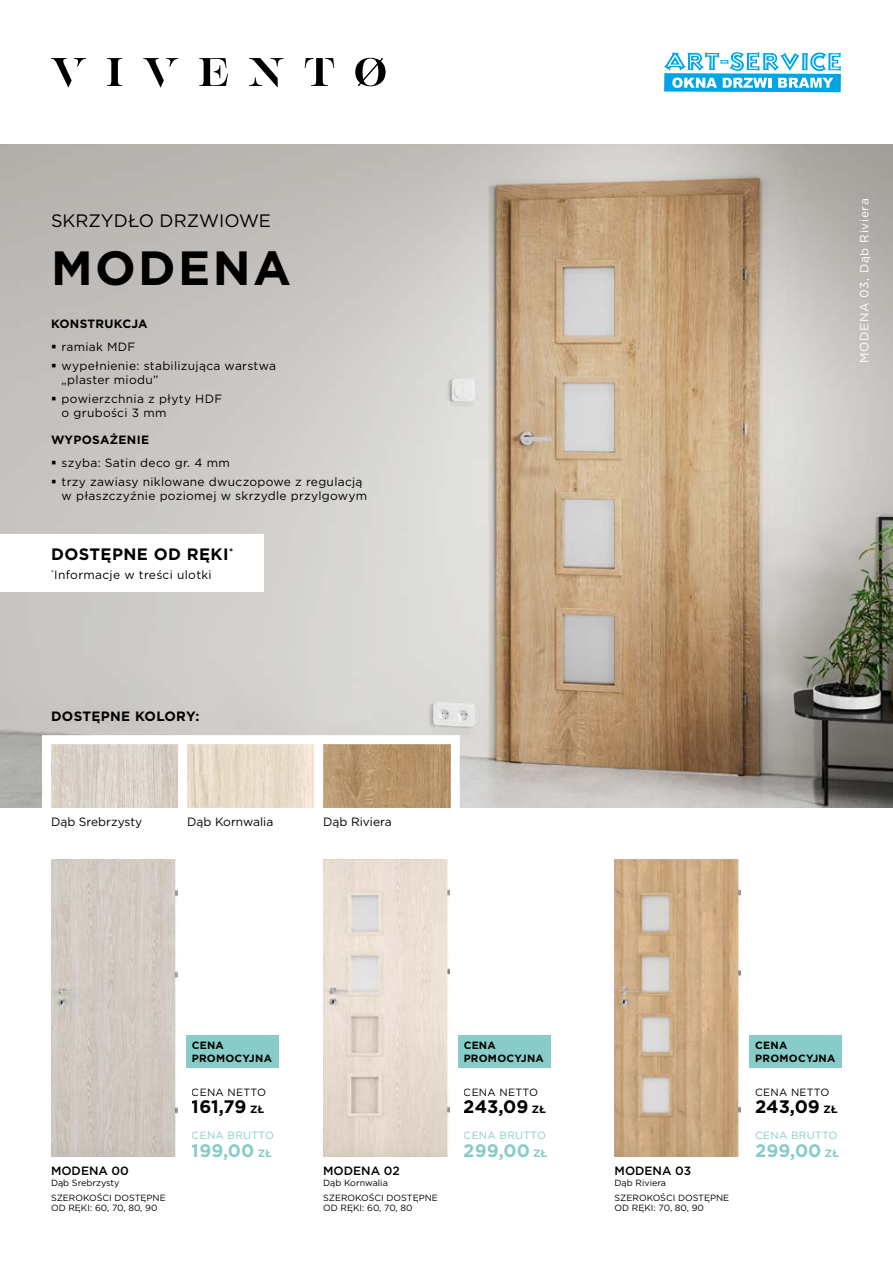
<style>
.page{position:relative;width:893px;height:1263px;background:#fff}
.page>*{position:absolute;margin:0;border:0;box-sizing:border-box;transform-origin:0 0}
.Nazwa_modelu{font:700 48px "Gotham";letter-spacing:.05em;color:#000}
.t1{font:700 18.15px "Gotham";color:#000}
.t2{font:700 18.15px "Gotham";color:#88ccc9}
.Nazwa_modelu-2{font:18px "Gotham";color:#000}
.Śródtytuł{font:700 16.5px "Gotham";letter-spacing:.025em;color:#000}
.Śródtytuł-2{font:700 13.5px "Gotham";letter-spacing:.025em;color:#000}
.Śródtytuł-3{font:12px/14.4px "Gotham";letter-spacing:.025em;color:#000}
.Opis_ikony{font:12px "Gotham";color:#000}
.Opis{font:500 12px "Gotham";color:#000}
.Śródtytuł-4{font:700 12px "Gotham";letter-spacing:.025em;color:#000}
.Opis_wizualizacji{font:12px "Gotham";letter-spacing:.05em;color:#fff}
.Śródtytuł-5{font:700 10.5px/12.6px "Gotham";letter-spacing:.025em;color:#000}
.t3{font:10.5px "Gotham";letter-spacing:.025em;color:#88ccc9}
.t4{font:10.5px "Gotham";letter-spacing:.025em;color:#000}
.Opis_ikony-2{font:9px "Gotham";color:#000}
.s1{font-size:10.5px}
</style>
<div class="page">
<img style="left:323px;top:859px;width:126px;height:297px">
<img style="left:51px;top:859px;width:126px;height:298px">
<div style="left:186px;top:1035px;width:92px;height:32px;background:#88ccc9"></div>
<div style="left:458px;top:1035px;width:92px;height:32px;background:#88ccc9"></div>
<div style="left:750px;top:1035px;width:92px;height:32px;background:#88ccc9"></div>
<img style="left:0;top:145px;width:893px;height:663px">
<img style="left:615px;top:859px;width:126px;height:298px">
<div style="left:0;top:534px;width:264px;height:58px;background:#fff"></div>
<svg style="left:51px;top:58px;width:35px;height:30px"></svg>
<svg style="left:143px;top:58px;width:35px;height:30px"></svg>
<svg style="left:107px;top:58px;width:15px;height:28px"></svg>
<svg style="left:199px;top:58px;width:29px;height:28px"></svg>
<svg style="left:249px;top:58px;width:35px;height:30px"></svg>
<svg style="left:305px;top:58px;width:29px;height:28px"></svg>
<svg style="left:355px;top:58px;width:31px;height:28px"></svg>
<svg style="left:664px;top:52px;width:177px;height:40px"></svg>
<svg style="left:38px;top:731px;width:426px;height:77px"></svg>
<svg style="left:52px;top:345px;width:4px;height:4px"></svg>
<svg style="left:52px;top:364px;width:4px;height:3px"></svg>
<svg style="left:52px;top:397px;width:4px;height:3px"></svg>
<svg style="left:52px;top:461px;width:4px;height:4px"></svg>
<svg style="left:52px;top:480px;width:4px;height:3px"></svg>
<p class="Nazwa_modelu-2" style="left:51px;top:209px;width:221px">SKRZYDŁO DRZWIOWE</p>
<p class="Nazwa_modelu" style="left:51px;top:236px;width:241px">MODENA</p>
<p class="Śródtytuł-4" style="left:51px;top:316px;width:98px">KONSTRUKCJA</p>
<p class="Śródtytuł-3" style="left:62px;top:339px;width:75px">ramiak MDF</p>
<p class="Śródtytuł-3" style="left:62px;top:358px;width:216px">wypełnienie: stabilizująca warstwa „plaster miodu”</p>
<p class="Śródtytuł-3" style="left:62px;top:391px;width:162px">powierzchnia z płyty HDF o grubości 3 mm</p>
<p class="Śródtytuł-4" style="left:51px;top:432px;width:100px">WYPOSAŻENIE</p>
<p class="Śródtytuł-3" style="left:62px;top:456px;width:170px">szyba: Satin deco gr. 4 mm</p>
<p class="Śródtytuł-3" style="left:62px;top:474px;width:307px">trzy zawiasy niklowane dwuczopowe z regulacją w płaszczyźnie poziomej w skrzydle przylgowym</p>
<p class="Śródtytuł" style="left:51px;top:544px;width:184px">DOSTĘPNE OD RĘKI<sup>*</sup></p>
<p class="Śródtytuł-3" style="left:51px;top:567px;width:162px"><sup>*</sup>Informacje w treści ulotki</p>
<p class="Śródtytuł-2" style="left:51px;top:708px;width:150px">DOSTĘPNE KOLORY:</p>
<p class="Opis_ikony" style="left:51px;top:814px;width:93px">Dąb Srebrzysty</p>
<p class="Opis_ikony" style="left:187px;top:814px;width:88px">Dąb Kornwalia</p>
<p class="Opis_ikony" style="left:323px;top:814px;width:70px">Dąb Riviera</p>
<p class="Opis_wizualizacji" style="left:857px;top:363px;width:166px;rotate:-90deg">MODENA 03, Dąb Riviera</p>
<p class="Opis" style="left:51px;top:1163px;width:79px">MODENA 00</p>
<p class="Opis_ikony-2" style="left:51px;top:1176px;width:70px">Dąb Srebrzysty</p>
<p class="Opis_ikony-2" style="left:51px;top:1192px;width:116px">SZEROKOŚCI DOSTĘPNE</p>
<p class="Opis_ikony-2" style="left:51px;top:1202px;width:108px">OD RĘKI: 60, 70, 80, 90</p>
<p class="Śródtytuł-5" style="left:192px;top:1039px;width:82px">CENA<br>PROMOCYJNA</p>
<p class="Śródtytuł-5" style="left:464px;top:1039px;width:82px">CENA<br>PROMOCYJNA</p>
<p class="Śródtytuł-5" style="left:755px;top:1039px;width:82px">CENA<br>PROMOCYJNA</p>
<p class="t4" style="left:192px;top:1086px;width:76px">CENA NETTO</p>
<h2 class="t1" style="left:192px;top:1095px;width:74px">161,79 <span class="s1">ZŁ</span></h2>
<p class="t3" style="left:192px;top:1129px;width:84px">CENA BRUTTO</p>
<h2 class="t2" style="left:192px;top:1138px;width:82px">199,00 <span class="s1">ZŁ</span></h2>
<p class="Opis" style="left:323px;top:1163px;width:78px">MODENA 02</p>
<p class="Opis_ikony-2" style="left:323px;top:1176px;width:66px">Dąb Kornwalia</p>
<p class="Opis_ikony-2" style="left:323px;top:1192px;width:116px">SZEROKOŚCI DOSTĘPNE</p>
<p class="Opis_ikony-2" style="left:323px;top:1202px;width:91px">OD RĘKI: 60, 70, 80</p>
<p class="t4" style="left:464px;top:1086px;width:76px">CENA NETTO</p>
<h2 class="t1" style="left:464px;top:1095px;width:84px">243,09 <span class="s1">ZŁ</span></h2>
<p class="t3" style="left:464px;top:1129px;width:84px">CENA BRUTTO</p>
<h2 class="t2" style="left:464px;top:1138px;width:85px">299,00 <span class="s1">ZŁ</span></h2>
<p class="Opis" style="left:615px;top:1163px;width:78px">MODENA 03</p>
<p class="Opis_ikony-2" style="left:615px;top:1176px;width:53px">Dąb Riviera</p>
<p class="Opis_ikony-2" style="left:615px;top:1192px;width:116px">SZEROKOŚCI DOSTĘPNE</p>
<p class="Opis_ikony-2" style="left:615px;top:1202px;width:91px">OD RĘKI: 70, 80, 90</p>
<p class="t4" style="left:755px;top:1086px;width:76px">CENA NETTO</p>
<h2 class="t1" style="left:755px;top:1095px;width:84px">243,09 <span class="s1">ZŁ</span></h2>
<p class="t3" style="left:755px;top:1129px;width:84px">CENA BRUTTO</p>
<h2 class="t2" style="left:755px;top:1138px;width:85px">299,00 <span class="s1">ZŁ</span></h2>
</div>
